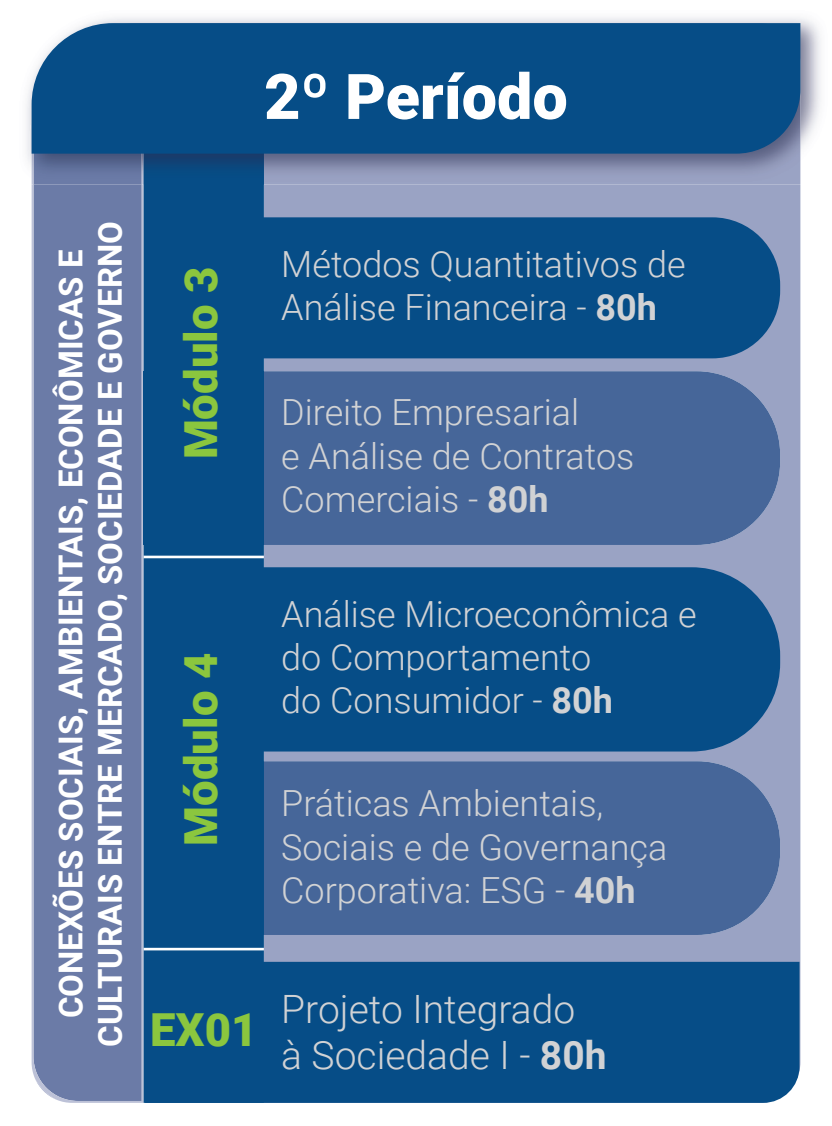
<style>
.page{position:relative;width:832px;height:1126px;background:#fff}
.page>*{position:absolute;margin:0;border:0;box-sizing:border-box;transform-origin:0 0}
.t1{font:900 63px "Roboto";color:#fff}
.t2{font:900 45.6px "Roboto";color:#8bc63e}
.t3{font:300 39px/46.8px "Roboto";color:#d1d2d4}
.t4{font:300 36px/43.2px "Roboto";color:#d1d2d4}
.t5{font:700 33px/39.6px "Roboto";color:#fff;text-align:center}
.s1{font-weight:700}
</style>
<div class="page">
<div style="left:264px;top:185px;width:536px;height:888px;background:#9aa3c4"></div>
<div style="left:32px;top:185px;width:112px;height:917px;background:#6b7ba7"></div>
<div style="left:144px;top:185px;width:120px;height:917px;background:#064d87"></div>
<div style="left:145px;top:217px;width:635px;height:141px;background:#064d87;border-radius:68px"></div>
<img style="left:26px;top:17px;width:795px;height:168px">
<img style="left:264px;top:154px;width:536px;height:31px">
<img style="left:30px;top:121px;width:2px;height:64px">
<img style="left:32px;top:154px;width:112px;height:31px">
<img style="left:144px;top:154px;width:120px;height:31px">
<div style="left:32px;top:23px;width:768px;height:131px;background:#064d87"></div>
<div style="left:145px;top:567px;width:635px;height:184px;background:#064d87"></div>
<div style="left:264px;top:761px;width:516px;height:174px;background:#466699"></div>
<div style="left:151px;top:761px;width:113px;height:174px;background:#064d87"></div>
<div style="left:264px;top:371px;width:516px;height:174px;background:#466699"></div>
<div style="left:144px;top:371px;width:120px;height:174px;background:#064d87"></div>
<div style="left:145px;top:961px;width:654px;height:141px;background:#064d87"></div>
<hr style="left:144px;top:555px;width:120px;height:3px;background:#fff">
<hr style="left:144px;top:947px;width:120px;height:3px;background:#fff">
<h1 class="t1" style="left:264px;top:52px;width:305px">2º Período</h1>
<p class="t5" style="left:50px;top:1047px;width:827px;rotate:-90deg">CONEXÕES SOCIAIS, AMBIENTAIS, ECONÔMICAS E<br>CULTURAIS ENTRE MERCADO, SOCIEDADE E GOVERNO</p>
<p class="t2" style="left:169px;top:459px;width:194px;rotate:-90deg">Módulo 3</p>
<p class="t2" style="left:169px;top:845px;width:194px;rotate:-90deg">Módulo 4</p>
<p class="t2" style="left:150px;top:997px;width:109px">EX01</p>
<p class="t4" style="left:281px;top:241px;width:406px">Métodos Quantitativos de<br>Análise Financeira - <span class="s1">80h</span></p>
<p class="t4" style="left:281px;top:389px;width:355px">Direito Empresarial<br>e Análise de Contratos<br>Comerciais - <span class="s1">80h</span></p>
<p class="t4" style="left:281px;top:591px;width:417px">Análise Microeconômica e do Comportamento<br>do Consumidor - <span class="s1">80h</span></p>
<p class="t4" style="left:281px;top:780px;width:388px">Práticas Ambientais,<br>Sociais e de Governança<br>Corporativa: ESG - <span class="s1">40h</span></p>
<p class="t3" style="left:281px;top:983px;width:327px">Projeto Integrado<br>à Sociedade I - <span class="s1">80h</span></p>
</div>
